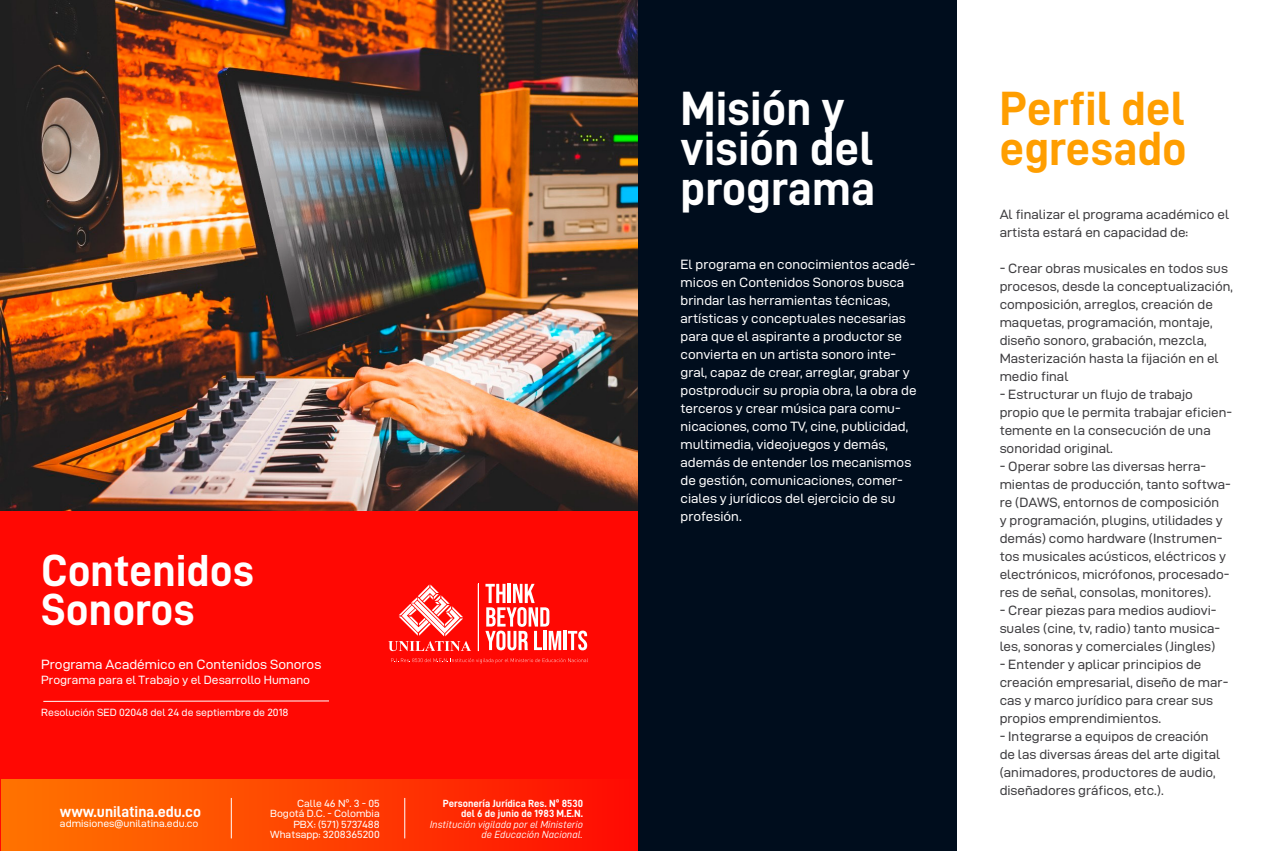
<style>
.page{position:relative;width:1276px;height:851px;background:#fff}
.page>*{position:absolute;margin:0;border:0;box-sizing:border-box;transform-origin:0 0}
.t1{font:48.15px/39.8px "D DIN Bold";color:#fff}
.t2{font:48.15px/39.8px "D DIN Bold";color:#ff9e00}
.t3{font:45px/39px "D DIN Bold";color:#fff}
.t4{font:15.6px "D DIN Bold";color:#fff}
.t5{font:13.5px/18px "D DIN Exp";color:#3e3d40}
.t6{font:13.5px/18px "D DIN Exp";color:#fff}
.t7{font:12px "D DIN Exp";color:#fff}
.t8{font:10.5px "D DIN Exp";color:#fff}
.t9{font:10.35px/10.4px "D DIN Exp";color:#fff;text-align:right}
.t10{font:10.35px/10.4px "D DIN Italic";color:#fff;text-align:right}
.t11{font:10.35px/10.4px "D DIN Bold";color:#fff;text-align:right}
</style>
<div class="page">
<img style="left:0;top:0;width:638px;height:511px">
<div style="left:0;top:511px;width:638px;height:339px;background:#ff0803"></div>
<svg style="left:388px;top:584px;width:83px;height:67px"></svg>
<svg style="left:485px;top:583px;width:76px;height:67px"></svg>
<hr style="left:563px;top:630px;width:3px;height:20px;background:#fff">
<svg style="left:568px;top:630px;width:19px;height:20px"></svg>
<hr style="left:478px;top:583px;width:1px;height:68px;background:#fff">
<svg style="left:391px;top:658px;width:197px;height:5px"></svg>
<div style="left:1px;top:778px;width:638px;height:72px;background:linear-gradient(to right,#ff7600,#ff0b03)"></div>
<hr style="left:231px;top:797px;width:1px;height:41px;background:#fff">
<hr style="left:404px;top:797px;width:1px;height:41px;background:#fff">
<div style="left:638px;top:0;width:319px;height:850px;background:#000d1d"></div>
<hr style="left:43px;top:700px;width:286px;height:1px;background:#fff">
<h2 class="t3" style="left:41px;top:550px;width:214px">Contenidos<br>Sonoros</h2>
<p class="t6" style="left:41px;top:655px;width:281px">Programa Académico en Contenidos Sonoros</p>
<p class="t7" style="left:41px;top:673px;width:270px">Programa para el Trabajo y el Desarrollo Humano</p>
<p class="t8" style="left:41px;top:706px;width:249px">Resolución SED 02048 del 24 de septiembre de 2018</p>
<p class="t4" style="left:60px;top:802px;width:143px">www.unilatina.edu.co</p>
<p class="t9" style="left:60px;top:818px;width:140px">admisiones@unilatina.edu.co</p>
<p class="t9" style="left:270px;top:797px;width:111px">Calle 46 Nº. 3 - 05<br>Bogotá D.C. - Colombia<br>PBX: (571) 5737488<br>Whatsapp: 3208365200</p>
<p class="t11" style="left:443px;top:797px;width:142px">Personería Jurídica Res. Nº 8530 del 6 de junio de 1983 M.E.N.</p>
<p class="t10" style="left:430px;top:818px;width:155px">Institución vigilada por el Ministerio de Educación Nacional.</p>
<h1 class="t1" style="left:680px;top:88px;width:196px">Misión y visión del programa</h1>
<h1 class="t2" style="left:999px;top:88px;width:189px">Perfil del egresado</h1>
<p class="t5" style="left:999px;top:205px;width:231px">Al finalizar el programa académico el artista estará en capacidad de:</p>
<p class="t5" style="left:999px;top:259px;width:235px">- Crear obras musicales en todos sus procesos, desde la conceptualización, composición, arreglos, creación de maquetas, programación, montaje, diseño sonoro, grabación, mezcla, Masterización hasta la fijación en el medio final</p>
<p class="t5" style="left:999px;top:385px;width:234px">- Estructurar un flujo de trabajo propio que le permita trabajar eficien&shy;temente en la consecución de una sonoridad original.</p>
<p class="t5" style="left:999px;top:457px;width:233px">- Operar sobre las diversas herra&shy;mientas de producción, tanto softwa&shy;re (DAWS, entornos de composición<br>y programación, plugins, utilidades y demás) como hardware (Instrumen&shy;tos musicales acústicos, eléctricos y electrónicos, micrófonos, procesado&shy;res de señal, consolas, monitores).</p>
<p class="t5" style="left:999px;top:600px;width:222px">- Crear piezas para medios audiovi&shy;suales (cine, tv, radio) tanto musica&shy;les, sonoras y comerciales (Jingles)</p>
<p class="t5" style="left:999px;top:655px;width:230px">- Entender y aplicar principios de creación empresarial, diseño de mar&shy;cas y marco jurídico para crear sus propios emprendimientos.</p>
<p class="t5" style="left:999px;top:727px;width:222px">- Integrarse a equipos de creación de las diversas áreas del arte digital (animadores, productores de audio, diseñadores gráficos, etc.).</p>
<p class="t6" style="left:680px;top:255px;width:238px">El programa en conocimientos acadé&shy;micos en Contenidos Sonoros busca brindar las herramientas técnicas, artísticas y conceptuales necesarias para que el aspirante a productor se convierta en un artista sonoro inte&shy;gral, capaz de crear, arreglar, grabar y postproducir su propia obra, la obra de terceros y crear música para comu&shy;nicaciones, como TV, cine, publicidad, multimedia, videojuegos y demás, además de entender los mecanismos de gestión, comunicaciones, comer&shy;ciales y jurídicos del ejercicio de su profesión.</p>
</div>
